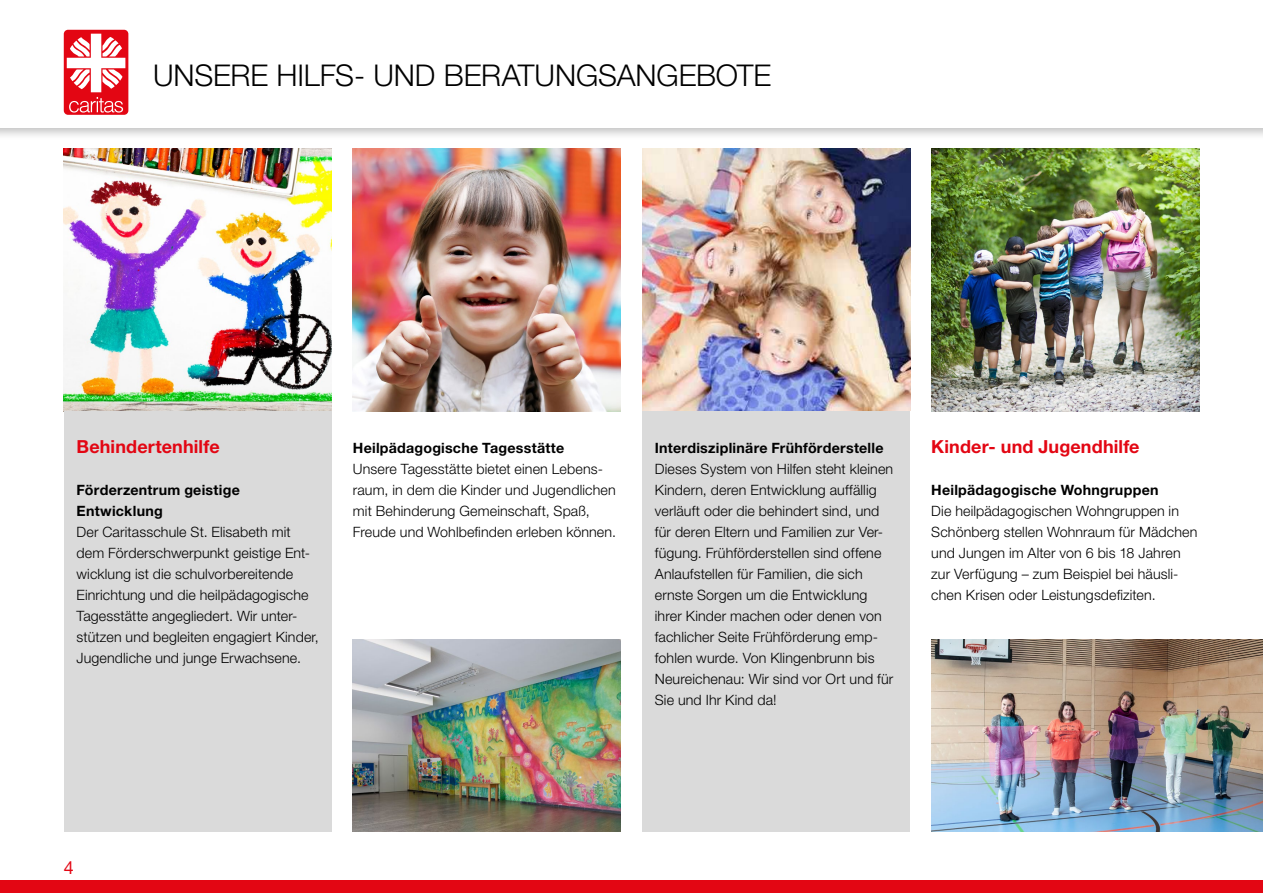
<style>
.page{position:relative;width:1263px;height:893px;background:#fff}
.page>*{position:absolute;margin:0;border:0;box-sizing:border-box;transform-origin:0 0}
.t1{font:300 30px "Helvetica Neue LT Std";letter-spacing:-.005em;color:#000}
.t2{font:700 18px "Helvetica Neue LT Std";letter-spacing:.005em;color:#e30613}
.t3{font:18px "Helvetica Neue LT Std";color:#e30613}
.t4{font:300 14.25px/21px "Helvetica Neue LT Std";letter-spacing:.01em;color:#000}
.t5{font:700 14.25px/21px "Helvetica Neue LT Std";letter-spacing:.015em;color:#000}
</style>
<div class="page">
<img style="left:64px;top:149px;width:268px;height:262px">
<img style="left:353px;top:640px;width:268px;height:191px">
<div style="left:64px;top:411px;width:268px;height:420px;background:#dadada"></div>
<div style="left:642px;top:411px;width:268px;height:420px;background:#dadada"></div>
<img style="left:353px;top:149px;width:268px;height:262px">
<img style="left:931px;top:148px;width:268px;height:263px">
<img style="left:642px;top:149px;width:268px;height:262px">
<img style="left:931px;top:640px;width:332px;height:191px">
<div style="left:0;top:880px;width:1263px;height:13px;background:#e30613"></div>
<div style="left:0;top:0;width:1263px;height:141px;background:#000;opacity:.25"></div>
<div style="left:0;top:0;width:1263px;height:128px;background:#fff"></div>
<div style="left:64px;top:30px;width:64px;height:85px;background:#e30613;border-radius:4px"></div>
<svg style="left:67px;top:34px;width:58px;height:79px"></svg>
<h1 class="t1" style="left:153px;top:56px;width:620px">UNSERE HILFS- UND BERATUNGSANGEBOTE</h1>
<p class="t2" style="left:77px;top:435px;width:145px">Behindertenhilfe</p>
<p class="t5" style="left:77px;top:479px;width:165px">Förderzentrum geistige<br>Entwicklung</p>
<p class="t4" style="left:77px;top:521px;width:244px">Der Caritasschule St. Elisabeth mit dem Förderschwerpunkt geistige Ent&shy;wicklung ist die schulvorbereitende Einrichtung und die heilpädagogische Tagesstätte angegliedert. Wir unter&shy;stützen und begleiten engagiert Kinder, Jugendliche und junge Erwachsene.</p>
<p class="t5" style="left:353px;top:437px;width:213px">Heilpädagogische Tagesstätte</p>
<p class="t4" style="left:353px;top:458px;width:265px">Unsere Tagesstätte bietet einen Lebens&shy;raum, in dem die Kinder und Jugendlichen mit Behinderung Gemeinschaft, Spaß, Freude und Wohlbefinden erleben können.</p>
<p class="t5" style="left:655px;top:437px;width:230px">Interdisziplinäre Frühförderstelle</p>
<p class="t4" style="left:655px;top:458px;width:240px">Dieses System von Hilfen steht kleinen Kindern, deren Entwicklung auffällig verläuft oder die behindert sind, und für deren Eltern und Familien zur Ver&shy;fügung. Frühförderstellen sind offene Anlaufstellen für Familien, die sich ernste Sorgen um die Entwicklung ihrer Kinder machen oder denen von fachlicher Seite Frühförderung emp&shy;fohlen wurde. Von Klingenbrunn bis Neureichenau: Wir sind vor Ort und für Sie und Ihr Kind da!</p>
<p class="t2" style="left:931px;top:435px;width:210px">Kinder- und Jugendhilfe</p>
<p class="t5" style="left:931px;top:479px;width:229px">Heilpädagogische Wohngruppen</p>
<p class="t4" style="left:931px;top:500px;width:268px">Die heilpädagogischen Wohngruppen in Schönberg stellen Wohnraum für Mädchen und Jungen im Alter von 6 bis 18 Jahren zur Verfügung – zum Beispiel bei häusli&shy;chen Krisen oder Leistungsdefiziten.</p>
<p class="t3" style="left:64px;top:857px;width:12px">4</p>
</div>
